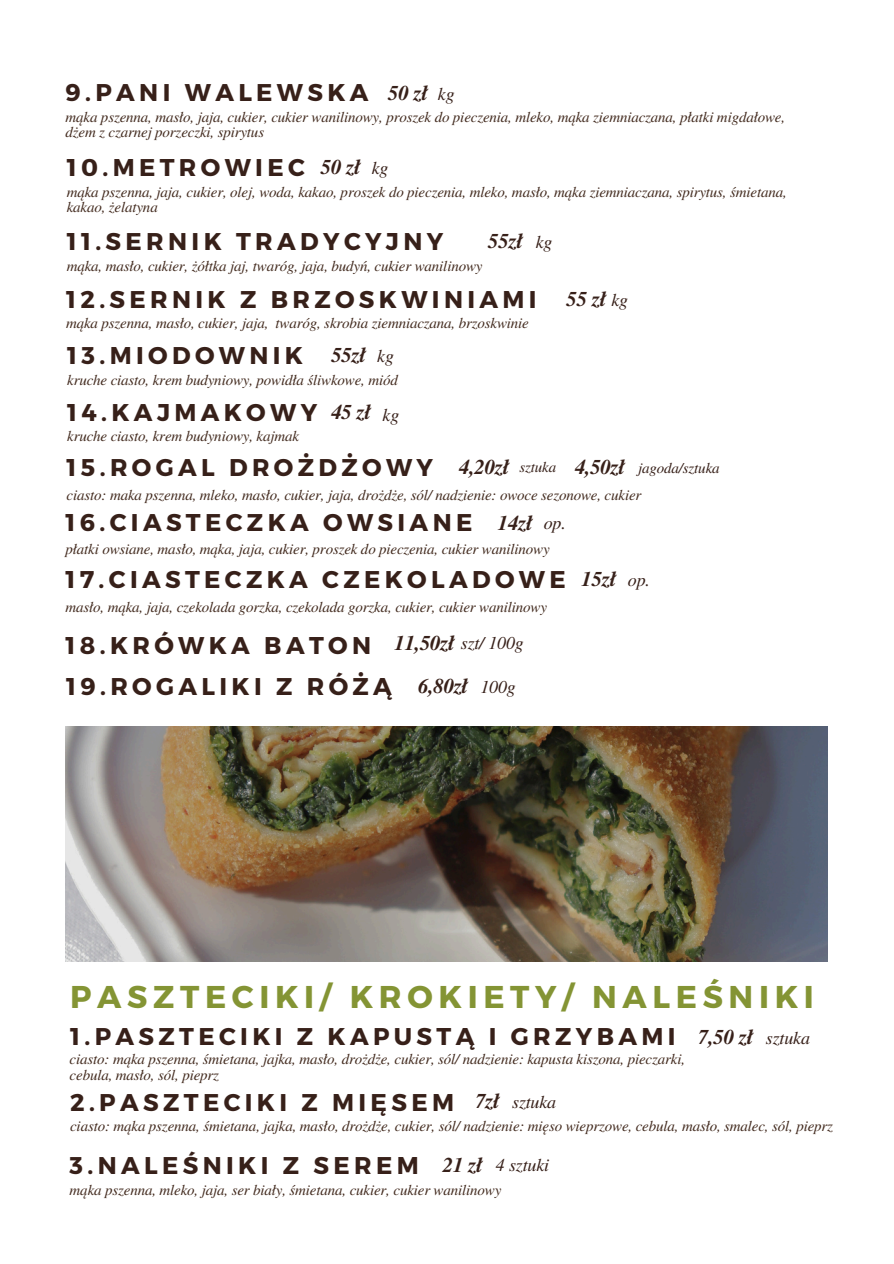
<style>
.page{position:relative;width:894px;height:1264px;background:#fff}
.page>*{position:absolute;margin:0;border:0;box-sizing:border-box;transform-origin:0 0}
.t1{font:700 31.5px "Montserrat";letter-spacing:.18em;color:#849434}
.t2{font:700 24.15px "Montserrat";letter-spacing:.18em;color:#372019}
.t3{font:italic 700 21px "Te X Gyre Termes";letter-spacing:-.01em;color:#372019}
.t4{font:italic 18px "Te X Gyre Termes";letter-spacing:-.01em;color:#372019}
.t5{font:italic 15px/15.3px "Te X Gyre Termes";letter-spacing:-.01em;color:#432b1f}
.t6{font:italic 15px "Te X Gyre Termes";letter-spacing:-.01em;color:#372019}
</style>
<div class="page">
<img style="left:65px;top:726px;width:762px;height:235px">
<p class="t2" style="left:65px;top:77px;width:304px">9.PANI WALEWSKA</p>
<h2 class="t5" style="left:65px;top:108px;width:721px">mąka pszenna, masło, jaja, cukier, cukier wanilinowy, proszek do pieczenia, mleko, mąka ziemniaczana, płatki migdałowe, dżem z czarnej porzeczki, spirytus</h2>
<h4 class="t3" style="left:388px;top:77px;width:41px">50 zł</h4>
<h3 class="t4" style="left:438px;top:81px;width:18px">kg</h3>
<h1 class="t2" style="left:67px;top:152px;width:239px">10.METROWIEC</h1>
<h3 class="t3" style="left:321px;top:151px;width:41px">50 zł</h3>
<h2 class="t4" style="left:371px;top:155px;width:18px">kg</h2>
<h4 class="t5" style="left:67px;top:183px;width:721px">mąka pszenna, jaja, cukier, olej, woda, kakao, proszek do pieczenia, mleko, masło, mąka ziemniaczana, spirytus, śmietana, kakao, żelatyna</h4>
<p class="t2" style="left:67px;top:226px;width:378px">11.SERNIK TRADYCYJNY</p>
<h2 class="t3" style="left:488px;top:225px;width:36px">55zł</h2>
<h3 class="t5" style="left:67px;top:257px;width:417px">mąka, masło, cukier, żółtka jaj, twaróg, jaja, budyń, cukier wanilinowy</h3>
<h4 class="t4" style="left:535px;top:229px;width:18px">kg</h4>
<p class="t2" style="left:66px;top:284px;width:472px">12.SERNIK Z BRZOSKWINIAMI</p>
<h2 class="t3" style="left:566px;top:283px;width:41px">55 zł</h2>
<h3 class="t5" style="left:66px;top:315px;width:464px">mąka pszenna, masło, cukier, jaja, twaróg, skrobia ziemniaczana, brzoskwinie</h3>
<h4 class="t4" style="left:611px;top:287px;width:18px">kg</h4>
<p class="t2" style="left:67px;top:340px;width:237px">13.MIODOWNIK</p>
<h2 class="t3" style="left:331px;top:339px;width:36px">55zł</h2>
<h3 class="t5" style="left:67px;top:371px;width:332px">kruche ciasto, krem budyniowy, powidła śliwkowe, miód</h3>
<h4 class="t4" style="left:377px;top:343px;width:18px">kg</h4>
<h2 class="t2" style="left:67px;top:396px;width:251px">14.KAJMAKOWY</h2>
<h3 class="t3" style="left:331px;top:396px;width:41px">45 zł</h3>
<h4 class="t5" style="left:67px;top:428px;width:233px">kruche ciasto, krem budyniowy, kajmak</h4>
<p class="t4" style="left:382px;top:401px;width:18px">kg</p>
<h3 class="t2" style="left:67px;top:452px;width:368px">15.ROGAL DROŻDŻOWY</h3>
<p class="t3" style="left:459px;top:451px;width:51px">4,20zł</p>
<h4 class="t6" style="left:519px;top:456px;width:38px">sztuka</h4>
<h2 class="t5" style="left:67px;top:486px;width:576px">ciasto: maka pszenna, mleko, masło, cukier, jaja, drożdże, sól/ nadzienie: owoce sezonowe, cukier</h2>
<h3 class="t2" style="left:65px;top:506px;width:408px">16.CIASTECZKA OWSIANE</h3>
<p class="t3" style="left:497px;top:507px;width:36px">14zł</p>
<h4 class="t4" style="left:543px;top:510px;width:24px">op.</h4>
<h2 class="t5" style="left:65px;top:540px;width:485px">płatki owsiane, masło, mąka, jaja, cukier, proszek do pieczenia, cukier wanilinowy</h2>
<h3 class="t2" style="left:65px;top:564px;width:501px">17.CIASTECZKA CZEKOLADOWE</h3>
<h4 class="t3" style="left:581px;top:563px;width:36px">15zł</h4>
<p class="t5" style="left:65px;top:598px;width:483px">masło, mąka, jaja, czekolada gorzka, czekolada gorzka, cukier, cukier wanilinowy</p>
<h4 class="t3" style="left:575px;top:451px;width:51px">4,50zł</h4>
<h3 class="t6" style="left:638px;top:457px;width:83px">jagoda/sztuka</h3>
<h2 class="t4" style="left:627px;top:566px;width:24px">op.</h2>
<h3 class="t2" style="left:65px;top:629px;width:307px">18.KRÓWKA BATON</h3>
<h3 class="t3" style="left:394px;top:627px;width:61px">11,50zł</h3>
<p class="t4" style="left:460px;top:629px;width:65px">szt/ 100g</p>
<p class="t2" style="left:66px;top:670px;width:327px">19.ROGALIKI Z RÓŻĄ</p>
<p class="t3" style="left:418px;top:670px;width:51px">6,80zł</p>
<h2 class="t4" style="left:480px;top:673px;width:37px">100g</h2>
<h2 class="t1" style="left:70px;top:976px;width:745px">PASZTECIKI/ KROKIETY/ NALEŚNIKI</h2>
<h3 class="t2" style="left:70px;top:1020px;width:606px">1.PASZTECIKI Z KAPUSTĄ I GRZYBAMI</h3>
<p class="t3" style="left:698px;top:1021px;width:56px">7,50 zł</p>
<h4 class="t4" style="left:765px;top:1024px;width:46px">sztuka</h4>
<h2 class="t5" style="left:70px;top:1050px;width:616px">ciasto: mąka pszenna, śmietana, jajka, masło, drożdże, cukier, sól/ nadzienie: kapusta kiszona, pieczarki, cebula, masło, sól, pieprz</h2>
<h2 class="t2" style="left:70px;top:1086px;width:385px">2.PASZTECIKI Z MIĘSEM</h2>
<h4 class="t3" style="left:475px;top:1085px;width:26px">7zł</h4>
<h3 class="t4" style="left:512px;top:1088px;width:46px">sztuka</h3>
<p class="t5" style="left:70px;top:1117px;width:764px">ciasto: mąka pszenna, śmietana, jajka, masło, drożdże, cukier, sól/ nadzienie: mięso wieprzowe, cebula, masło, smalec, sól, pieprz</p>
<h2 class="t2" style="left:70px;top:1149px;width:350px">3.NALEŚNIKI Z SEREM</h2>
<h4 class="t3" style="left:442px;top:1148px;width:41px">21 zł</h4>
<h3 class="t4" style="left:495px;top:1151px;width:55px">4 sztuki</h3>
<p class="t5" style="left:70px;top:1181px;width:433px">mąka pszenna, mleko, jaja, ser biały, śmietana, cukier, cukier wanilinowy</p>
</div>
